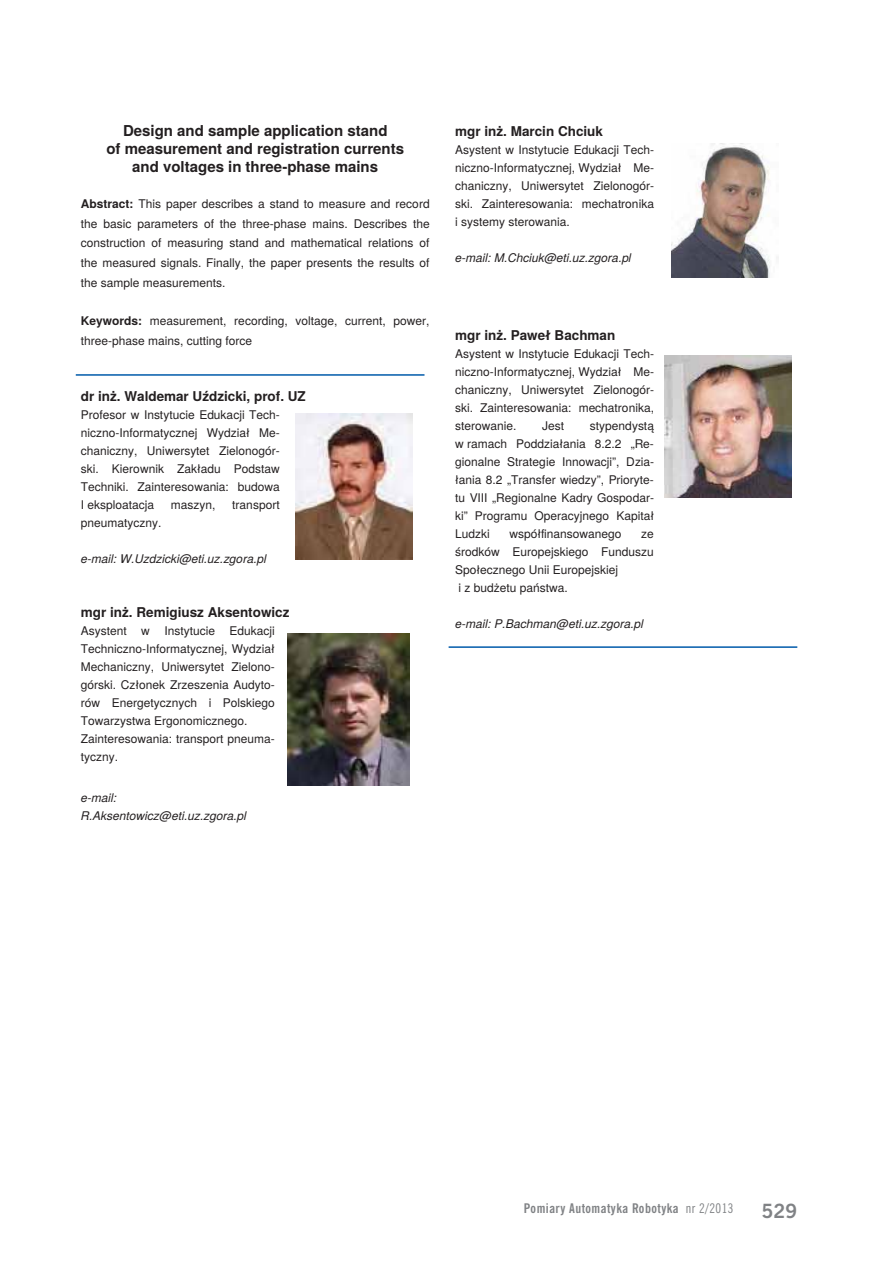
<style>
.page{position:relative;width:893px;height:1263px;background:#fff}
.page>*{position:absolute;margin:0;border:0;box-sizing:border-box;transform-origin:0 0}
.t1{font:700 18px "News Goth PL";color:#808285}
.t2{font:700 15px/18px "Te X Gyre Heros";color:#231f20;text-align:center}
.t3{font:700 13.5px "Te X Gyre Heros";color:#231f20}
.t4{font:12px/18px "Te X Gyre Heros";color:#231f20;text-align:justify}
.t5{font:italic 12px/18px "Te X Gyre Heros";color:#231f20}
.t6{font:700 12px "News Goth Cn PL";letter-spacing:.04em;color:#808285}
.s1{font-weight:700}
.s2{font-weight:400}
</style>
<div class="page">
<img style="left:295px;top:413px;width:117px;height:146px">
<img style="left:288px;top:634px;width:121px;height:152px">
<img style="left:671px;top:143px;width:107px;height:135px">
<img style="left:665px;top:355px;width:126px;height:143px">
<hr style="left:449px;top:646px;width:348px;height:2px;background:#005aaa">
<hr style="left:76px;top:374px;width:348px;height:2px;background:#005aaa">
<p class="t2" style="left:106px;top:123px;width:299px">Design and sample application stand<br>of measurement and registration currents and voltages in three-phase mains</p>
<p class="t4" style="left:81px;top:195px;width:350px;line-height:19.8px"><span class="s1">Abstract:</span> This paper describes a stand to measure and record the basic parameters of the three-phase mains. Describes the construction of measuring stand and mathematical relations of the measured signals. Finally, the paper presents the results of the sample measurements.</p>
<p class="t4" style="left:81px;top:312px;width:350px;line-height:20.1px"><span class="s1">Keywords:</span> measurement, recording, voltage, current, power, three-phase mains, cutting force</p>
<p class="t3" style="left:81px;top:391px;width:226px">dr inż. Waldemar Uździcki, prof. UZ</p>
<p class="t4" style="left:81px;top:407px;width:200px">Profesor w Instytucie Edukacji Tech&shy;niczno-Informatycznej Wydział Me&shy;chaniczny, Uniwersytet Zielonogór&shy;ski. Kierownik Zakładu Podstaw Techniki. Zainteresowania: budowa I eksploatacja</p>
<p class="t4" style="left:171px;top:497px;width:46px">maszyn,</p>
<p class="t4" style="left:232px;top:497px;width:49px">transport</p>
<p class="t4" style="left:81px;top:515px;width:82px">pneumatyczny.</p>
<p class="t5" style="left:81px;top:551px;width:187px">e-mail: W.Uzdzicki@eti.uz.zgora.pl</p>
<p class="t3" style="left:81px;top:607px;width:210px">mgr inż. Remigiusz Aksentowicz</p>
<p class="t4" style="left:81px;top:623px;width:196px;text-align:left">Asystent w Instytucie Edukacji<br>Techniczno-Informatycznej, Wydział<br>Mechaniczny, Uniwersytet Zielono&shy;górski. Członek Zrzeszenia Audyto&shy;rów Energetycznych i Polskiego<br>Towarzystwa Ergonomicznego.<br>Zainteresowania: transport pneuma&shy;tyczny.</p>
<p class="t5" style="left:81px;top:790px;width:167px">e-mail:<br>R.Aksentowicz@eti.uz.zgora.pl</p>
<p class="t3" style="left:455px;top:126px;width:149px">mgr inż. Marcin Chciuk</p>
<p class="t4" style="left:455px;top:142px;width:200px">Asystent w Instytucie Edukacji Tech&shy;niczno-Informatycznej, Wydział Me&shy;chaniczny, Uniwersytet Zielonogór&shy;ski. Zainteresowania: mechatronika i systemy sterowania.</p>
<p class="t5" style="left:455px;top:250px;width:178px">e-mail: M.Chciuk@eti.uz.zgora.pl</p>
<p class="t3" style="left:455px;top:329px;width:162px">mgr inż. Paweł Bachman</p>
<p class="t4" style="left:455px;top:345px;width:200px">Asystent w Instytucie Edukacji Tech&shy;niczno-Informatycznej, Wydział Me&shy;chaniczny, Uniwersytet Zielonogór&shy;ski. Zainteresowania: mechatronika, sterowanie.</p>
<p class="t4" style="left:455px;top:417px;width:201px;text-indent:135px">stypendystą w ramach Poddziałania 8.2.2 „Re&shy;gionalne Strategie Innowacji”, Dzia&shy;łania 8.2 „Transfer wiedzy”, Prioryte&shy;tu VIII „Regionalne Kadry Gospodar&shy;ki” Programu Operacyjnego Kapitał Ludzki</p>
<p class="t4" style="left:542px;top:417px;width:23px">Jest</p>
<p class="t4" style="left:509px;top:525px;width:114px">współfinansowanego</p>
<p class="t4" style="left:455px;top:525px;width:200px;text-align:left;text-indent:186px">ze środków Europejskiego Funduszu<br>Społecznego Unii Europejskiej<br>i z budżetu państwa.</p>
<p class="t5" style="left:455px;top:615px;width:190px">e-mail: P.Bachman@eti.uz.zgora.pl</p>
<p class="t6" style="left:524px;top:1203px;width:211px">Pomiary Automatyka Robotyka <span class="s2">nr 2/2013</span></p>
<h1 class="t1" style="left:761px;top:1199px;width:37px">529</h1>
</div>
